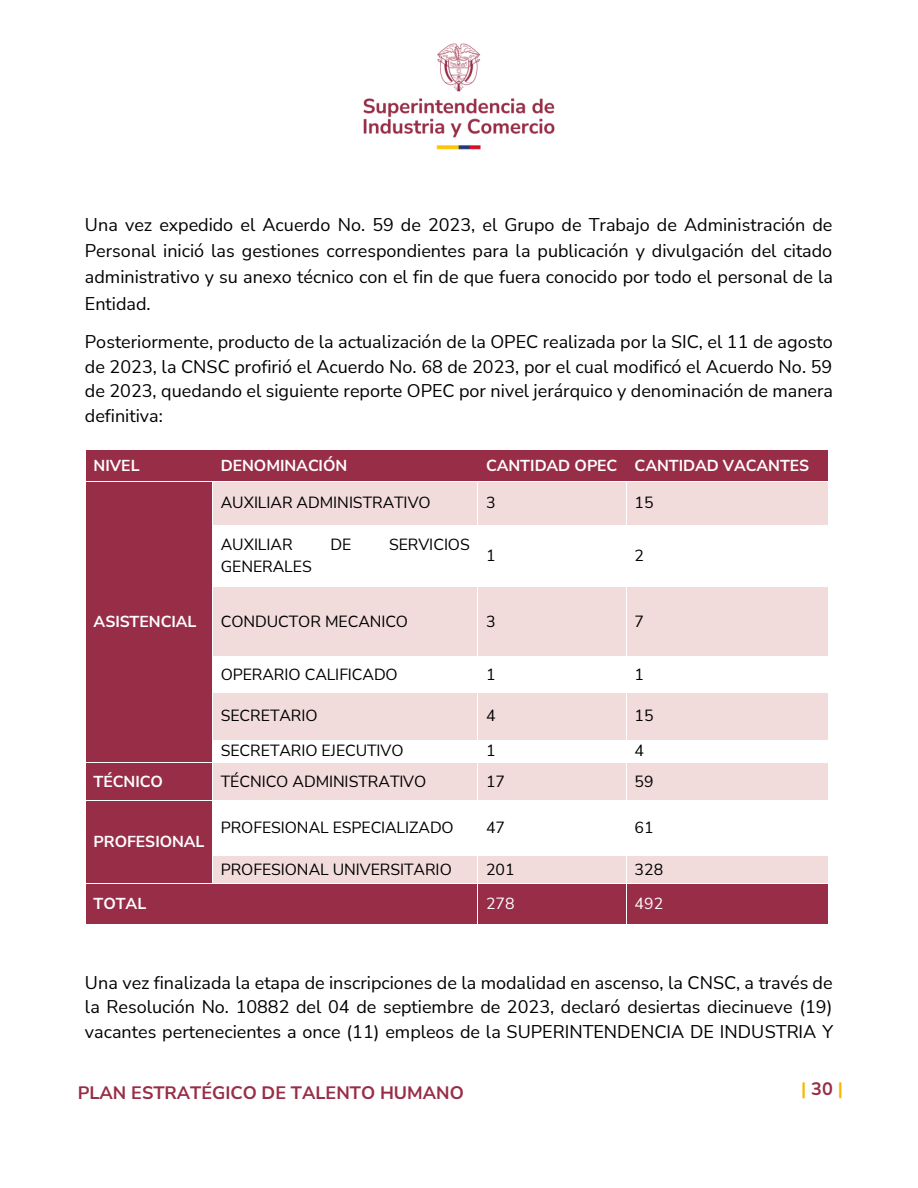
<style>
.page{position:relative;width:918px;height:1188px;background:#fff}
.page>*{position:absolute;margin:0;border:0;box-sizing:border-box;transform-origin:0 0}
.t1{font:18px/24.6px "Nunito Sans";color:#000;text-align:justify}
.t2{font:700 18px "Nunito Sans";color:#982d47}
.t3{font:700 18px "Nunito";color:#fab700}
.t4{font:15.9px "Nunito Sans";color:#000}
.t5{font:700 15.9px "Nunito Sans";letter-spacing:-.005em;color:#fff}
.t6{font:15.9px "Nunito Sans";color:#fff}
.s1{color:#982d47}
</style>
<div class="page">
<img style="left:363px;top:43px;width:192px;height:107px">
<div style="left:86px;top:450px;width:127px;height:31px;background:#982d47"></div>
<div style="left:213px;top:450px;width:265px;height:31px;background:#982d47"></div>
<div style="left:478px;top:450px;width:149px;height:31px;background:#982d47"></div>
<div style="left:627px;top:450px;width:201px;height:31px;background:#982d47"></div>
<hr style="left:86px;top:450px;width:127px;height:1px;background:#fff">
<hr style="left:213px;top:450px;width:265px;height:1px;background:#fff">
<hr style="left:479px;top:450px;width:148px;height:1px;background:#fff">
<hr style="left:627px;top:450px;width:201px;height:1px;background:#fff">
<div style="left:86px;top:482px;width:126px;height:280px;background:#982d47"></div>
<div style="left:213px;top:482px;width:265px;height:43px;background:#f2dbdb"></div>
<div style="left:478px;top:482px;width:148px;height:43px;background:#f2dbdb"></div>
<div style="left:627px;top:482px;width:201px;height:43px;background:#f2dbdb"></div>
<hr style="left:477px;top:482px;width:1px;height:43px;background:#fff">
<div style="left:213px;top:587px;width:265px;height:70px;background:#f2dbdb"></div>
<div style="left:478px;top:587px;width:148px;height:70px;background:#f2dbdb"></div>
<div style="left:627px;top:587px;width:201px;height:70px;background:#f2dbdb"></div>
<hr style="left:477px;top:587px;width:1px;height:70px;background:#fff">
<div style="left:213px;top:692px;width:265px;height:48px;background:#f2dbdb"></div>
<div style="left:478px;top:692px;width:148px;height:48px;background:#f2dbdb"></div>
<div style="left:627px;top:692px;width:201px;height:48px;background:#f2dbdb"></div>
<hr style="left:213px;top:692px;width:264px;height:1px;background:#fff">
<hr style="left:478px;top:692px;width:148px;height:1px;background:#fff">
<hr style="left:627px;top:692px;width:201px;height:1px;background:#fff">
<hr style="left:477px;top:692px;width:1px;height:48px;background:#fff">
<div style="left:86px;top:763px;width:126px;height:37px;background:#982d47"></div>
<div style="left:213px;top:763px;width:265px;height:37px;background:#f2dbdb"></div>
<div style="left:478px;top:763px;width:148px;height:37px;background:#f2dbdb"></div>
<div style="left:627px;top:763px;width:201px;height:37px;background:#f2dbdb"></div>
<hr style="left:477px;top:763px;width:1px;height:37px;background:#fff">
<div style="left:86px;top:801px;width:126px;height:82px;background:#982d47"></div>
<div style="left:213px;top:856px;width:265px;height:27px;background:#f2dbdb"></div>
<div style="left:478px;top:856px;width:148px;height:27px;background:#f2dbdb"></div>
<div style="left:627px;top:856px;width:201px;height:27px;background:#f2dbdb"></div>
<div style="left:86px;top:884px;width:392px;height:40px;background:#982d47"></div>
<div style="left:478px;top:884px;width:148px;height:40px;background:#982d47"></div>
<div style="left:627px;top:884px;width:201px;height:40px;background:#982d47"></div>
<svg style="left:477px;top:856px;width:1px;height:27px"></svg>
<hr style="left:477px;top:884px;width:1px;height:40px;background:#fff">
<p class="t1" style="left:85px;top:212px;width:750px;line-height:26.4px">Una vez expedido el Acuerdo No. 59 de 2023, el Grupo de Trabajo de Administración de Personal inició las gestiones correspondientes para la publicación y divulgación del citado administrativo y su anexo técnico con el fin de que fuera conocido por todo el personal de la Entidad.</p>
<p class="t1" style="left:85px;top:330px;width:750px">Posteriormente, producto de la actualización de la OPEC realizada por la SIC, el 11 de agosto de 2023, la CNSC profirió el Acuerdo No. 68 de 2023, por el cual modificó el Acuerdo No. 59 de 2023, quedando el siguiente reporte OPEC por nivel jerárquico y denominación de manera definitiva:</p>
<p class="t5" style="left:94px;top:455px;width:47px">NIVEL</p>
<p class="t5" style="left:221px;top:455px;width:128px">DENOMINACIÓN</p>
<p class="t5" style="left:486px;top:455px;width:133px">CANTIDAD OPEC</p>
<p class="t5" style="left:635px;top:455px;width:176px">CANTIDAD VACANTES</p>
<p class="t5" style="left:94px;top:611px;width:104px">ASISTENCIAL</p>
<p class="t4" style="left:221px;top:492px;width:211px">AUXILIAR ADMINISTRATIVO</p>
<p class="t4" style="left:486px;top:492px;width:11px">3</p>
<p class="t4" style="left:635px;top:492px;width:21px">15</p>
<p class="t4" style="left:221px;top:534px;width:73px">AUXILIAR</p>
<p class="t4" style="left:330px;top:534px;width:22px">DE</p>
<p class="t4" style="left:389px;top:534px;width:82px">SERVICIOS</p>
<p class="t4" style="left:221px;top:556px;width:93px">GENERALES</p>
<p class="t4" style="left:486px;top:545px;width:11px">1</p>
<p class="t4" style="left:635px;top:545px;width:11px">2</p>
<p class="t4" style="left:221px;top:611px;width:189px">CONDUCTOR MECANICO</p>
<p class="t4" style="left:486px;top:611px;width:11px">3</p>
<p class="t4" style="left:635px;top:611px;width:11px">7</p>
<p class="t4" style="left:221px;top:664px;width:179px">OPERARIO CALIFICADO</p>
<p class="t4" style="left:486px;top:664px;width:11px">1</p>
<p class="t4" style="left:635px;top:664px;width:11px">1</p>
<p class="t4" style="left:221px;top:705px;width:98px">SECRETARIO</p>
<p class="t4" style="left:486px;top:705px;width:11px">4</p>
<p class="t4" style="left:635px;top:705px;width:21px">15</p>
<p class="t4" style="left:221px;top:740px;width:184px">SECRETARIO EJECUTIVO</p>
<p class="t4" style="left:486px;top:740px;width:11px">1</p>
<p class="t4" style="left:635px;top:740px;width:11px">4</p>
<p class="t5" style="left:94px;top:770px;width:71px">TÉCNICO</p>
<p class="t4" style="left:221px;top:770px;width:207px">TÉCNICO ADMINISTRATIVO</p>
<p class="t4" style="left:486px;top:770px;width:21px">17</p>
<p class="t4" style="left:635px;top:770px;width:21px">59</p>
<p class="t5" style="left:94px;top:831px;width:112px">PROFESIONAL</p>
<p class="t4" style="left:221px;top:817px;width:235px">PROFESIONAL ESPECIALIZADO</p>
<p class="t4" style="left:486px;top:817px;width:21px">47</p>
<p class="t4" style="left:635px;top:817px;width:21px">61</p>
<p class="t4" style="left:221px;top:859px;width:233px">PROFESIONAL UNIVERSITARIO</p>
<p class="t4" style="left:486px;top:859px;width:30px">201</p>
<p class="t4" style="left:635px;top:859px;width:30px">328</p>
<p class="t5" style="left:94px;top:893px;width:54px">TOTAL</p>
<p class="t6" style="left:486px;top:893px;width:30px">278</p>
<p class="t6" style="left:635px;top:893px;width:30px">492</p>
<p class="t1" style="left:85px;top:970px;width:750px">Una vez finalizada la etapa de inscripciones de la modalidad en ascenso, la CNSC, a través de la Resolución No. 10882 del 04 de septiembre de 2023, declaró desiertas diecinueve (19) vacantes pertenecientes a once (11) empleos de la SUPERINTENDENCIA DE INDUSTRIA Y</p>
<p class="t2" style="left:78px;top:1081px;width:388px">PLAN ESTRATÉGICO DE TALENTO HUMANO</p>
<p class="t3" style="left:801px;top:1077px;width:43px">| <span class="s1">30</span> |</p>
</div>
